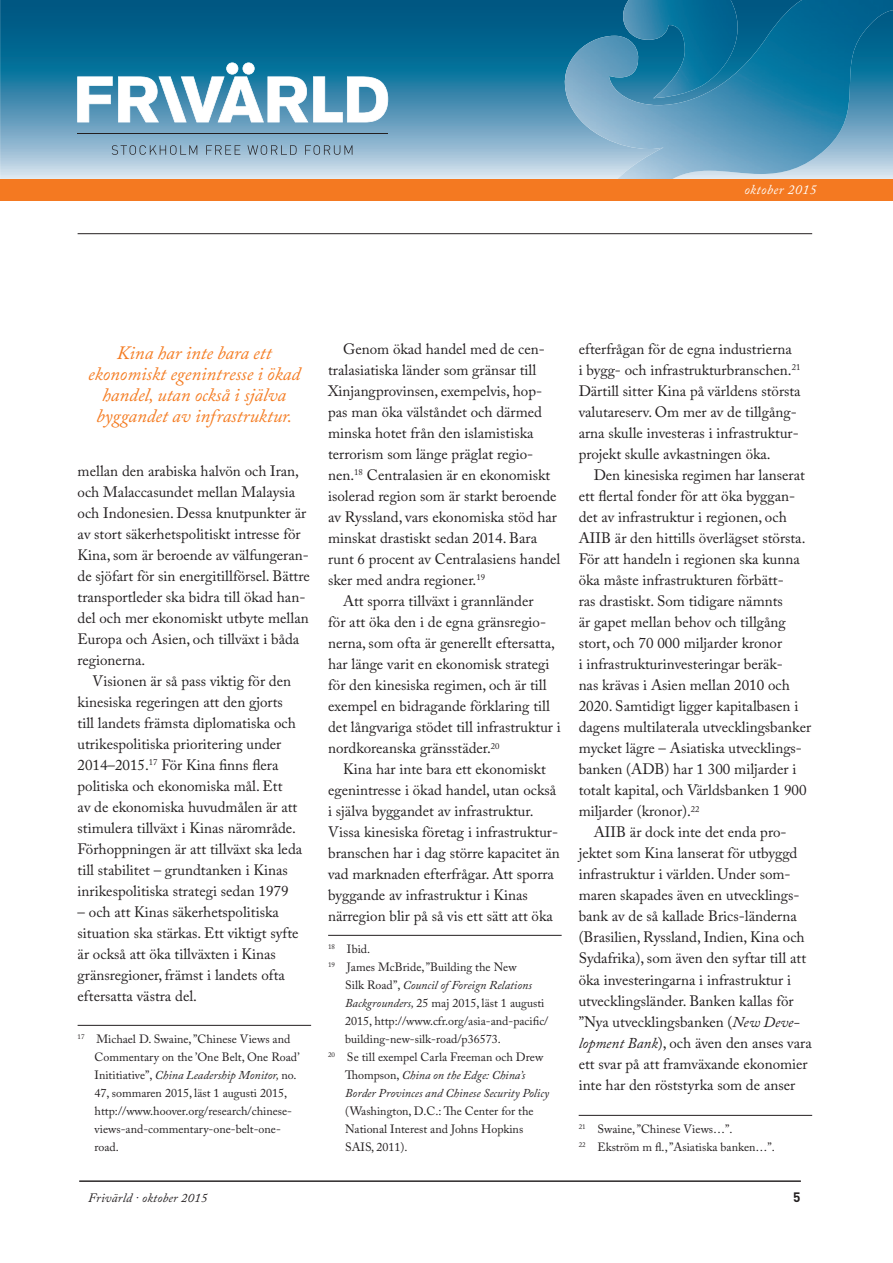
<style>
.page{position:relative;width:893px;height:1263px;background:#fff}
.page>*{position:absolute;margin:0;border:0;box-sizing:border-box;transform-origin:0 0}
.CITAT_orange{font:italic 18.75px/21px "Adobe Caslon Pro";color:#f47b21;text-align:center}
.bröd_indrag{font:15px/21px "Adobe Caslon Pro";color:#231f20}
.t1{font:italic 13.5px "Adobe Caslon Pro";letter-spacing:.04em;color:#fff}
.t2{font:700 13.5px "DIN";color:#231f20}
.t3{font:italic 12.75px "Adobe Caslon Pro";letter-spacing:.02em;color:#231f20}
.Fotnot{font:12px/18px "Adobe Caslon Pro";color:#231f20}
.s1{font-style:italic}
</style>
<div class="page">
<hr style="left:78px;top:233px;width:734px;height:1px;background:#231f20">
<svg style="left:0;top:0;width:552px;height:179px;background:#458bad"></svg>
<img style="left:552px;top:0;width:341px;height:179px">
<img style="left:616px;top:0;width:132px;height:98px">
<div style="left:0;top:179px;width:893px;height:22px;background:#f47921"></div>
<svg style="left:77px;top:62px;width:311px;height:60px"></svg>
<svg style="left:112px;top:145px;width:85px;height:10px"></svg>
<svg style="left:206px;top:145px;width:34px;height:10px"></svg>
<svg style="left:247px;top:145px;width:50px;height:10px"></svg>
<svg style="left:305px;top:145px;width:47px;height:10px"></svg>
<hr style="left:77px;top:133px;width:311px;height:1px;background:#231f20">
<hr style="left:78px;top:1025px;width:233px;height:1px;background:#231f20">
<hr style="left:328px;top:935px;width:234px;height:1px;background:#231f20">
<hr style="left:579px;top:1115px;width:233px;height:1px;background:#231f20">
<hr style="left:79px;top:1181px;width:722px;height:1px;background:#231f20">
<p class="t1" style="left:744px;top:181px;width:74px">oktober 2015</p>
<p class="CITAT_orange" style="left:88px;top:342px;width:214px">Kina har inte bara ett ekonomiskt egenintresse i ökad handel, utan också i själva byggandet av infrastruktur.</p>
<p class="bröd_indrag" style="left:78px;top:460px;width:234px">mellan den arabiska halvön och Iran, och Malaccasundet mellan Malaysia och Indonesien. Dessa knutpunkter är av stort säkerhetspolitiskt intresse för Kina, som är beroende av välfungeran&shy;de sjöfart för sin energitillförsel. Bättre transportleder ska bidra till ökad han&shy;del och mer ekonomiskt utbyte mellan Europa och Asien, och tillväxt i båda regionerna.</p>
<p class="bröd_indrag" style="left:78px;top:670px;width:226px;text-indent:15px">Visionen är så pass viktig för den kinesiska regeringen att den gjorts till landets främsta diplomatiska och utrikespolitiska prioritering under 2014–2015.<sup>17</sup> För Kina finns flera politiska och ekonomiska mål. Ett<br>av de ekonomiska huvudmålen är att stimulera tillväxt i Kinas närområde.<br>Förhoppningen är att tillväxt ska leda till stabilitet – grundtanken i Kinas inrikespolitiska strategi sedan 1979</p>
<p class="bröd_indrag" style="left:78px;top:901px;width:222px">– och att Kinas säkerhetspolitiska situation ska stärkas. Ett viktigt syfte är också att öka tillväxten i Kinas gränsregioner, främst i landets ofta eftersatta västra del.</p>
<p class="Fotnot" style="left:95px;top:1030px;width:207px;text-indent:-17px"><sup>17</sup> Michael D. Swaine, ”Chinese Views and Commentary on the ’One Belt, One Road’ Inititiative”, <span class="s1">China Leadership Monitor,</span> no.<br>47, sommaren 2015, läst 1 augusti 2015, http://www.hoover.org/research/chinese&shy;views-and-commentary-one-belt-one&shy;road.</p>
<p class="t3" style="left:88px;top:1190px;width:121px">Frivärld · oktober 2015</p>
<p class="bröd_indrag" style="left:328px;top:339px;width:234px;text-indent:15px">Genom ökad handel med de cen&shy;tralasiatiska länder som gränsar till Xinjangprovinsen, exempelvis, hop&shy;pas man öka välståndet och därmed minska hotet från den islamistiska terrorism som länge präglat regio&shy;nen.<sup>18</sup> Centralasien är en ekonomiskt isolerad region som är starkt beroende av Ryssland, vars ekonomiska stöd har minskat drastiskt sedan 2014. Bara runt 6 procent av Centralasiens handel sker med andra regioner.<sup>19</sup></p>
<p class="bröd_indrag" style="left:328px;top:591px;width:234px;text-indent:15px">Att sporra tillväxt i grannländer<br>för att öka den i de egna gränsregio&shy;nerna, som ofta är generellt eftersatta, har länge varit en ekonomisk strategi för den kinesiska regimen, och är till exempel en bidragande förklaring till det långvariga stödet till infrastruktur i nordkoreanska gränsstäder.<sup>20</sup></p>
<p class="bröd_indrag" style="left:328px;top:759px;width:233px;text-indent:15px">Kina har inte bara ett ekonomiskt egenintresse i ökad handel, utan också i själva byggandet av infrastruktur.<br>Vissa kinesiska företag i infrastruktur&shy;branschen har i dag större kapacitet än vad marknaden efterfrågar. Att sporra byggande av infrastruktur i Kinas närregion blir på så vis ett sätt att öka</p>
<p class="Fotnot" style="left:328px;top:940px;width:44px"><sup>18</sup> Ibid.</p>
<p class="Fotnot" style="left:345px;top:958px;width:205px;text-indent:-17px"><sup>19</sup> James McBride, ”Building the New<br>Silk Road”, <span class="s1">Council of Foreign Relations Backgrounders,</span> 25 maj 2015, läst 1 augusti 2015, http://www.cfr.org/asia-and-pacific/ building-new-silk-road/p36573.</p>
<p class="Fotnot" style="left:345px;top:1048px;width:205px;text-indent:-17px"><sup>20</sup> Se till exempel Carla Freeman och Drew Thompson, <span class="s1">China on the Edge: China’s Border Provinces and Chinese Security Policy </span>(Washington, D.C.: The Center for the National Interest and Johns Hopkins SAIS, 2011).</p>
<p class="bröd_indrag" style="left:579px;top:339px;width:224px">efterfrågan för de egna industrierna<br>i bygg- och infrastrukturbranschen.<sup>21<br></sup>Därtill sitter Kina på världens största valutareserv. Om mer av de tillgång&shy;arna skulle investeras i infrastruktur&shy;projekt skulle avkastningen öka.</p>
<p class="bröd_indrag" style="left:579px;top:465px;width:234px;text-indent:15px">Den kinesiska regimen har lanserat ett flertal fonder för att öka byggan&shy;det av infrastruktur i regionen, och AIIB är den hittills överlägset största.<br>För att handeln i regionen ska kunna öka måste infrastrukturen förbätt-<br>ras drastiskt. Som tidigare nämnts<br>är gapet mellan behov och tillgång stort, och 70 000 miljarder kronor<br>i infrastrukturinvesteringar beräk-<br>nas krävas i Asien mellan 2010 och 2020. Samtidigt ligger kapitalbasen i dagens multilaterala utvecklingsbanker mycket lägre – Asiatiska utvecklings&shy;banken (ADB) har 1 300 miljarder i totalt kapital, och Världsbanken 1 900 miljarder (kronor).<sup>22</sup></p>
<p class="bröd_indrag" style="left:579px;top:822px;width:235px;text-indent:15px">AIIB är dock inte det enda pro&shy;jektet som Kina lanserat för utbyggd infrastruktur i världen. Under som&shy;maren skapades även en utvecklings&shy;bank av de så kallade Brics-länderna (Brasilien, Ryssland, Indien, Kina och Sydafrika), som även den syftar till att öka investeringarna i infrastruktur i utvecklingsländer. Banken kallas för ”Nya utvecklingsbanken (<span class="s1">New Deve&shy;lopment Bank</span>), och även den anses vara ett svar på att framväxande ekonomier inte har den röststyrka som de anser</p>
<p class="Fotnot" style="left:579px;top:1120px;width:155px"><sup>21</sup> Swaine, ”Chinese Views…”.</p>
<p class="Fotnot" style="left:579px;top:1138px;width:198px"><sup>22</sup> Ekström m fl., ”Asiatiska banken…”.</p>
<p class="t2" style="left:793px;top:1188px;width:9px">5</p>
</div>
